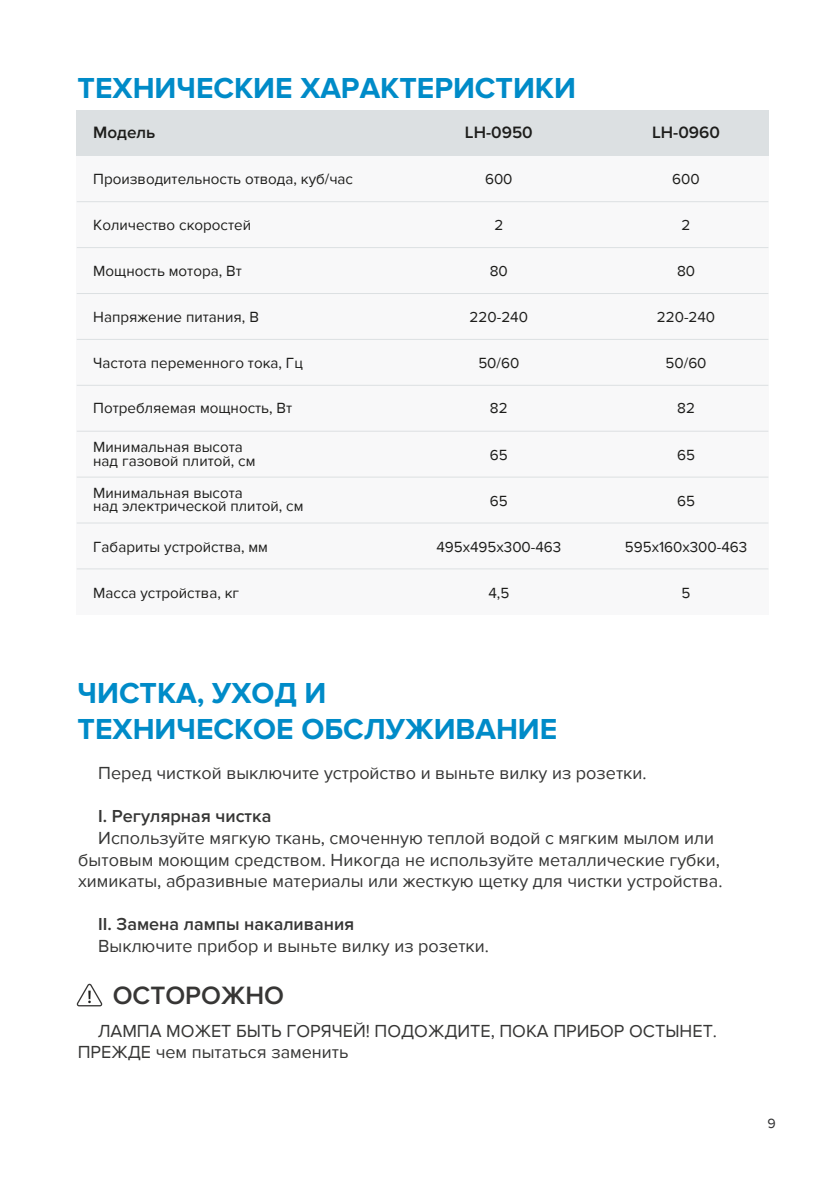
<style>
.page{position:relative;width:840px;height:1191px;background:#fff}
.page>*{position:absolute;margin:0;border:0;box-sizing:border-box;transform-origin:0 0}
.t1{font:700 30px/36px "Proxima Nova";color:#008bc8}
.t2{font:600 26px "Proxima Nova";color:#373635}
.t3{font:18px/21.6px "Proxima Nova";color:#363635}
.t4{font:600 18px "Proxima Nova";color:#363635}
.t5{font:600 17px "Proxima Nova";color:#1d1d1b}
.t6{font:15.2px/13.4px "Proxima Nova";color:#1d1d1b}
.t7{font:14px "Proxima Nova";color:#303031}
</style>
<div class="page">
<div style="left:77px;top:110px;width:379px;height:46px;background:#dce0e2"></div>
<div style="left:456px;top:110px;width:312px;height:46px;background:#dce0e2"></div>
<div style="left:77px;top:156px;width:379px;height:46px;background:#f8f8f9"></div>
<div style="left:456px;top:156px;width:312px;height:46px;background:#f8f8f9"></div>
<div style="left:77px;top:202px;width:379px;height:46px;background:#f8f8f9"></div>
<div style="left:456px;top:202px;width:312px;height:46px;background:#f8f8f9"></div>
<div style="left:77px;top:248px;width:379px;height:45px;background:#f8f8f9"></div>
<div style="left:456px;top:248px;width:312px;height:45px;background:#f8f8f9"></div>
<div style="left:77px;top:293px;width:379px;height:46px;background:#f8f8f9"></div>
<div style="left:456px;top:293px;width:312px;height:46px;background:#f8f8f9"></div>
<div style="left:77px;top:339px;width:379px;height:46px;background:#f8f8f9"></div>
<div style="left:456px;top:339px;width:312px;height:46px;background:#f8f8f9"></div>
<div style="left:77px;top:385px;width:379px;height:46px;background:#f8f8f9"></div>
<div style="left:456px;top:385px;width:312px;height:46px;background:#f8f8f9"></div>
<div style="left:77px;top:431px;width:379px;height:46px;background:#f8f8f9"></div>
<div style="left:456px;top:431px;width:312px;height:46px;background:#f8f8f9"></div>
<div style="left:77px;top:477px;width:379px;height:46px;background:#f8f8f9"></div>
<div style="left:456px;top:477px;width:312px;height:46px;background:#f8f8f9"></div>
<div style="left:77px;top:523px;width:379px;height:46px;background:#f8f8f9"></div>
<div style="left:456px;top:523px;width:312px;height:46px;background:#f8f8f9"></div>
<div style="left:77px;top:569px;width:379px;height:46px;background:#f8f8f9"></div>
<div style="left:456px;top:569px;width:312px;height:46px;background:#f8f8f9"></div>
<hr style="left:77px;top:201px;width:690px;height:1px;background:#dce0e2">
<hr style="left:77px;top:247px;width:690px;height:1px;background:#dce0e2">
<hr style="left:77px;top:293px;width:690px;height:1px;background:#dce0e2">
<hr style="left:77px;top:339px;width:690px;height:1px;background:#dce0e2">
<hr style="left:77px;top:385px;width:690px;height:1px;background:#dce0e2">
<hr style="left:77px;top:431px;width:690px;height:1px;background:#dce0e2">
<hr style="left:77px;top:477px;width:690px;height:1px;background:#dce0e2">
<hr style="left:77px;top:522px;width:690px;height:1px;background:#dce0e2">
<hr style="left:77px;top:568px;width:690px;height:1px;background:#dce0e2">
<svg style="left:77px;top:983px;width:25px;height:23px"></svg>
<h1 class="t1" style="left:78px;top:70px;width:499px">ТЕХНИЧЕСКИЕ ХАРАКТЕРИСТИКИ</h1>
<p class="t5" style="left:93px;top:123px;width:64px">Модель</p>
<p class="t6" style="left:93px;top:172px;width:261px">Производительность отвода, куб/час</p>
<p class="t6" style="left:93px;top:218px;width:159px">Количество скоростей</p>
<p class="t6" style="left:93px;top:264px;width:150px">Мощность мотора, Вт</p>
<p class="t6" style="left:93px;top:310px;width:167px">Напряжение питания, В</p>
<p class="t6" style="left:93px;top:356px;width:211px">Частота переменного тока, Гц</p>
<p class="t5" style="left:464px;top:123px;width:69px">LH-0950</p>
<p class="t6" style="left:485px;top:172px;width:29px">600</p>
<p class="t6" style="left:494px;top:218px;width:10px">2</p>
<p class="t6" style="left:489px;top:264px;width:20px">80</p>
<p class="t6" style="left:469px;top:310px;width:60px">220-240</p>
<p class="t6" style="left:478px;top:356px;width:42px">50/60</p>
<p class="t5" style="left:651px;top:123px;width:69px">LH-0960</p>
<p class="t6" style="left:672px;top:172px;width:29px">600</p>
<p class="t6" style="left:681px;top:218px;width:10px">2</p>
<p class="t6" style="left:676px;top:264px;width:20px">80</p>
<p class="t6" style="left:656px;top:310px;width:60px">220-240</p>
<p class="t6" style="left:665px;top:356px;width:42px">50/60</p>
<p class="t6" style="left:93px;top:402px;width:200px">Потребляемая мощность, Вт</p>
<p class="t6" style="left:489px;top:402px;width:19px">82</p>
<p class="t6" style="left:676px;top:402px;width:19px">82</p>
<p class="t6" style="left:676px;top:449px;width:19px">65</p>
<p class="t6" style="left:676px;top:494px;width:19px">65</p>
<p class="t6" style="left:624px;top:540px;width:124px">595x160x300-463</p>
<p class="t6" style="left:681px;top:586px;width:10px">5</p>
<p class="t6" style="left:93px;top:440px;width:164px">Минимальная высота над газовой плитой, см</p>
<p class="t6" style="left:93px;top:486px;width:212px">Минимальная высота<br>над электрической плитой, см</p>
<p class="t6" style="left:93px;top:540px;width:176px">Габариты устройства, мм</p>
<p class="t6" style="left:93px;top:586px;width:147px">Масса устройства, кг</p>
<p class="t6" style="left:489px;top:449px;width:19px">65</p>
<p class="t6" style="left:489px;top:494px;width:19px">65</p>
<p class="t6" style="left:436px;top:540px;width:126px">495x495x300-463</p>
<p class="t6" style="left:488px;top:586px;width:22px">4,5</p>
<h1 class="t1" style="left:78px;top:675px;width:481px">ЧИСТКА, УХОД И<br>ТЕХНИЧЕСКОЕ ОБСЛУЖИВАНИЕ</h1>
<p class="t3" style="left:98px;top:762px;width:549px">Перед чисткой выключите устройство и выньте вилку из розетки.</p>
<p class="t4" style="left:98px;top:806px;width:174px">I. Регулярная чистка</p>
<p class="t3" style="left:78px;top:827px;width:645px;text-indent:20px">Используйте мягкую ткань, смоченную теплой водой с мягким мылом или бытовым моющим средством. Никогда не используйте металлические губки, химикаты, абразивные материалы или жесткую щетку для чистки устройства.</p>
<p class="t4" style="left:98px;top:914px;width:257px">II. Замена лампы накаливания</p>
<p class="t3" style="left:98px;top:935px;width:392px">Выключите прибор и выньте вилку из розетки.</p>
<h2 class="t2" style="left:113px;top:980px;width:173px">ОСТОРОЖНО</h2>
<p class="t3" style="left:78px;top:1020px;width:640px;text-indent:20px">ЛАМПА МОЖЕТ БЫТЬ ГОРЯЧЕЙ! ПОДОЖДИТЕ, ПОКА ПРИБОР ОСТЫНЕТ.<br>ПРЕЖДЕ чем пытаться заменить</p>
<p class="t7" style="left:767px;top:1114px;width:10px">9</p>
</div>
